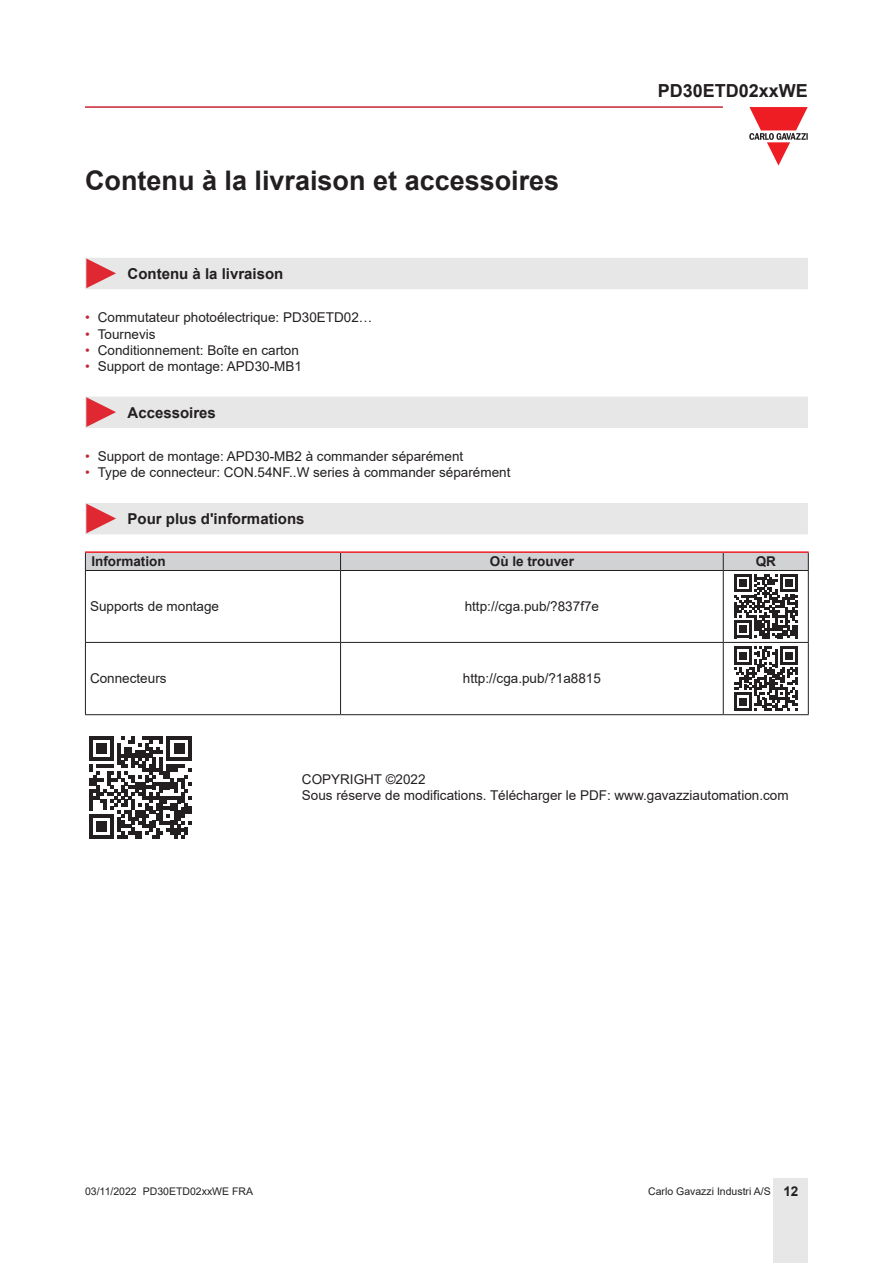
<style>
.page{position:relative;width:893px;height:1263px;background:#fff}
.page>*{position:absolute;margin:0;border:0;box-sizing:border-box;transform-origin:0 0}
.Titolo01{font:700 27px "Arial";color:#231f20}
.t1{font:700 18px "Arial";color:#231f20}
.Titolo03{font:700 15px "Arial";color:#231f20}
.TestoTabellaSx{font:13.5px "Arial";color:#231f20}
.TestoTabellaCen{font:13.5px "Arial";color:#231f20}
.TitoloTabellaCen{font:700 13.5px "Arial";color:#231f20}
.TitoloTabellaSx{font:700 13.5px "Arial";color:#231f20}
.t2{font:10.5px "Arial";color:#231f20}
.s1{color:#c42633}
.s2{font-weight:700;font-size:13.5px}
</style>
<div class="page">
<hr style="left:85px;top:106px;width:638px;height:2px;background:#c42633">
<div style="left:774px;top:1178px;width:34px;height:85px;background:#e7e7e8"></div>
<svg style="left:749px;top:107px;width:59px;height:59px"></svg>
<div style="left:85px;top:258px;width:723px;height:31px;background:#e7e7e8"></div>
<div style="left:85px;top:397px;width:723px;height:31px;background:#e7e7e8"></div>
<div style="left:85px;top:503px;width:723px;height:31px;background:#e7e7e8"></div>
<hr style="left:85px;top:551px;width:256px;height:2px;background:#ee1d23">
<hr style="left:341px;top:551px;width:382px;height:2px;background:#ee1d23">
<hr style="left:723px;top:551px;width:86px;height:2px;background:#ee1d23">
<hr style="left:85px;top:571px;width:1px;height:71px;background:#231f20">
<hr style="left:340px;top:571px;width:1px;height:71px;background:#231f20">
<hr style="left:723px;top:571px;width:1px;height:71px;background:#231f20">
<hr style="left:808px;top:571px;width:1px;height:71px;background:#231f20">
<hr style="left:85px;top:642px;width:256px;height:1px;background:#231f20">
<hr style="left:85px;top:643px;width:1px;height:71px;background:#231f20">
<hr style="left:341px;top:642px;width:382px;height:1px;background:#231f20">
<hr style="left:340px;top:643px;width:1px;height:71px;background:#231f20">
<hr style="left:723px;top:642px;width:86px;height:1px;background:#231f20">
<hr style="left:723px;top:643px;width:1px;height:71px;background:#231f20">
<hr style="left:808px;top:643px;width:1px;height:71px;background:#231f20">
<hr style="left:85px;top:714px;width:256px;height:1px;background:#231f20">
<hr style="left:341px;top:714px;width:382px;height:1px;background:#231f20">
<hr style="left:723px;top:714px;width:86px;height:1px;background:#231f20">
<svg style="left:85px;top:552px;width:724px;height:86px"></svg>
<svg style="left:734px;top:647px;width:64px;height:63px"></svg>
<svg style="left:89px;top:736px;width:102px;height:102px"></svg>
<p class="Titolo01" style="left:85px;top:161px;width:476px">Contenu à la livraison et accessoires</p>
<h2 class="t1" style="left:658px;top:78px;width:152px">PD30ETD02xxWE</h2>
<p class="Titolo03" style="left:128px;top:263px;width:157px">Contenu à la livraison</p>
<p class="TestoTabellaSx" style="left:85px;top:308px;width:289px"><span class="s1">•</span> Commutateur photoélectrique: PD30ETD02…</p>
<p class="TestoTabellaSx" style="left:85px;top:325px;width:72px"><span class="s1">•</span> Tournevis</p>
<p class="TestoTabellaSx" style="left:85px;top:341px;width:215px"><span class="s1">•</span> Conditionnement: Boîte en carton</p>
<p class="TestoTabellaSx" style="left:85px;top:357px;width:218px"><span class="s1">•</span> Support de montage: APD30-MB1</p>
<p class="Titolo03" style="left:128px;top:402px;width:90px">Accessoires</p>
<p class="TestoTabellaSx" style="left:85px;top:447px;width:380px"><span class="s1">•</span> Support de montage: APD30-MB2 à commander séparément</p>
<p class="TestoTabellaSx" style="left:85px;top:463px;width:427px"><span class="s1">•</span> Type de connecteur: CON.54NF..W series à commander séparément</p>
<p class="Titolo03" style="left:128px;top:508px;width:178px">Pour plus d'informations</p>
<p class="TitoloTabellaSx" style="left:91px;top:552px;width:76px">Information</p>
<p class="TitoloTabellaCen" style="left:490px;top:552px;width:86px">Où le trouver</p>
<p class="TitoloTabellaCen" style="left:756px;top:552px;width:22px">QR</p>
<p class="TestoTabellaSx" style="left:90px;top:597px;width:131px">Supports de montage</p>
<p class="TestoTabellaCen" style="left:465px;top:597px;width:136px">http://cga.pub/?837f7e</p>
<p class="TestoTabellaSx" style="left:90px;top:669px;width:78px">Connecteurs</p>
<p class="TestoTabellaCen" style="left:463px;top:669px;width:140px">http://cga.pub/?1a8815</p>
<p class="TestoTabellaSx" style="left:302px;top:770px;width:125px">COPYRIGHT ©2022</p>
<p class="TestoTabellaSx" style="left:302px;top:786px;width:488px">Sous réserve de modifications. Télécharger le PDF: www.gavazziautomation.com</p>
<p class="t2" style="left:85px;top:1183px;width:170px">03/11/2022 PD30ETD02xxWE FRA</p>
<p class="t2" style="left:648px;top:1183px;width:152px">Carlo Gavazzi Industri A/S <span class="s2">12</span></p>
</div>
